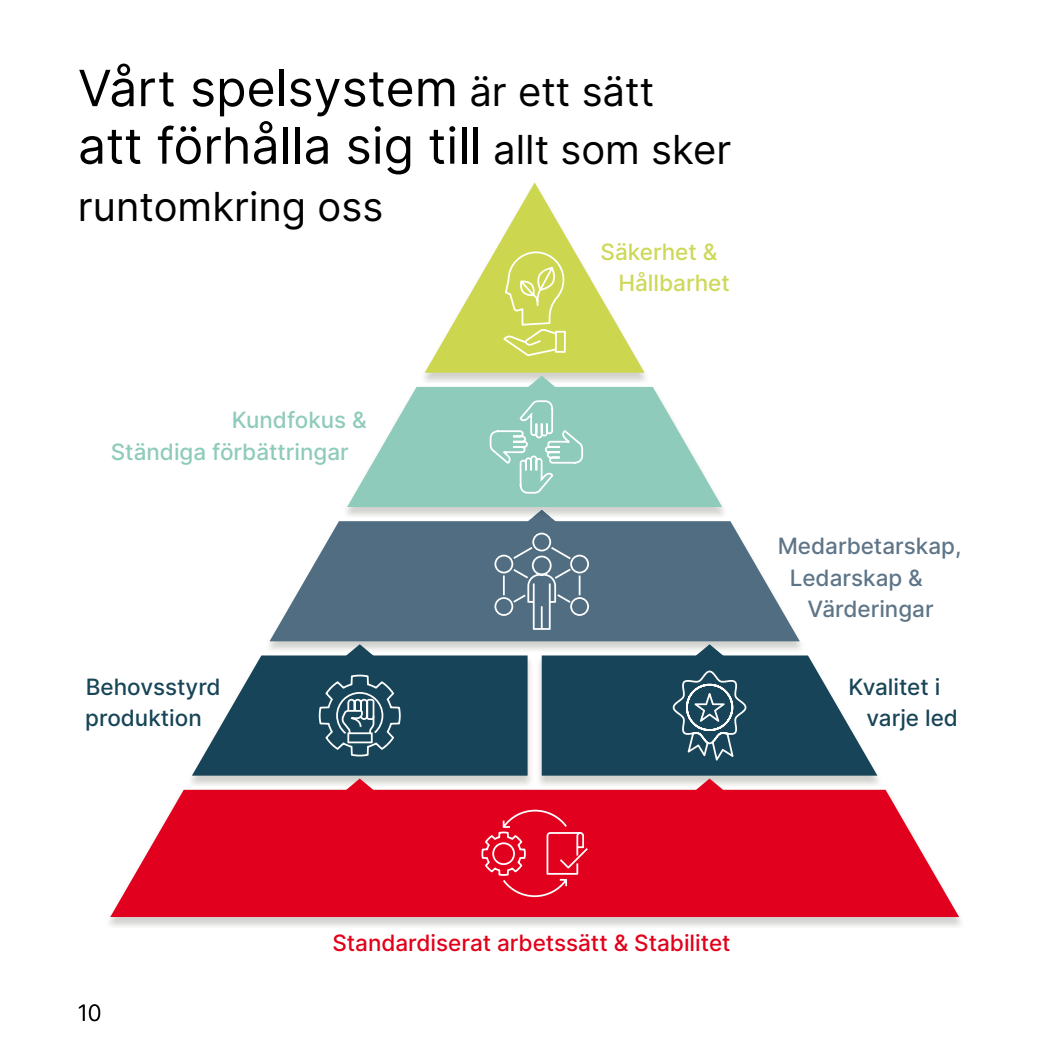
<style>
.page{position:relative;width:1063px;height:1063px;background:#fff}
.page>*{position:absolute;margin:0;border:0;box-sizing:border-box;transform-origin:0 0}
.t1{font:50px/57.5px "Inter";color:#000}
.t2{font:40px "Inter";color:#000}
.t3{font:500 22.5px/31.5px "Inter";color:#184558}
.t4{font:500 22.5px/31.5px "Inter";color:#5e7588}
.t5{font:500 22.5px "Inter";color:#e2001a}
.t6{font:500 22.5px/31.5px "Inter";color:#8fcbbb;text-align:right}
.t7{font:500 22.5px/31.5px "Inter";color:#ced858}
.t8{font:300 22.5px "Inter";color:#000}
.s1{font-size:40px}
.s2{color:#fff}
</style>
<div class="page">
<svg style="left:270px;top:521px;width:530px;height:120px;fill:#516d81"></svg>
<svg style="left:110px;top:790px;width:849px;height:127px;background:#e31832"></svg>
<svg style="left:481px;top:810px;width:107px;height:87px;background:#e41d36"></svg>
<svg style="left:494px;top:533px;width:95px;height:97px;background:#677f91"></svg>
<svg style="left:192px;top:644px;width:336px;height:147px"></svg>
<svg style="left:542px;top:644px;width:335px;height:147px"></svg>
<svg style="left:347px;top:182px;width:375px;height:340px"></svg>
<p class="t1" style="left:78px;top:58px;width:655px">Vårt spelsystem <span class="s1">är ett sätt </span>att förhålla sig till <span class="s1">allt som sker</span></p>
<p class="t2" style="left:78px;top:178px;width:307px">runtomkring oss</p>
<p class="t7" style="left:618px;top:236px;width:113px;text-indent:-18px">Säkerhet &amp;<br>Hållbarhet</p>
<p class="t6" style="left:111px;top:404px;width:258px">Kundfokus &amp;<br>Ständiga förbättringar <span class="s2">.</span></p>
<p class="t4" style="left:790px;top:530px;width:173px;text-indent:-12px">Medarbetarskap,<br>Ledarskap &amp;</p>
<p class="t4" style="left:808px;top:593px;width:128px">Värderingar</p>
<p class="t3" style="left:85px;top:670px;width:137px">Behovsstyrd produktion<span class="s2">...</span></p>
<p class="t3" style="left:867px;top:670px;width:93px;text-indent:-18px">Kvalitet i varje led</p>
<p class="t8" style="left:78px;top:997px;width:25px">10</p>
<p class="t5" style="left:332px;top:927px;width:400px">Standardiserat arbetssätt &amp; Stabilitet</p>
</div>
